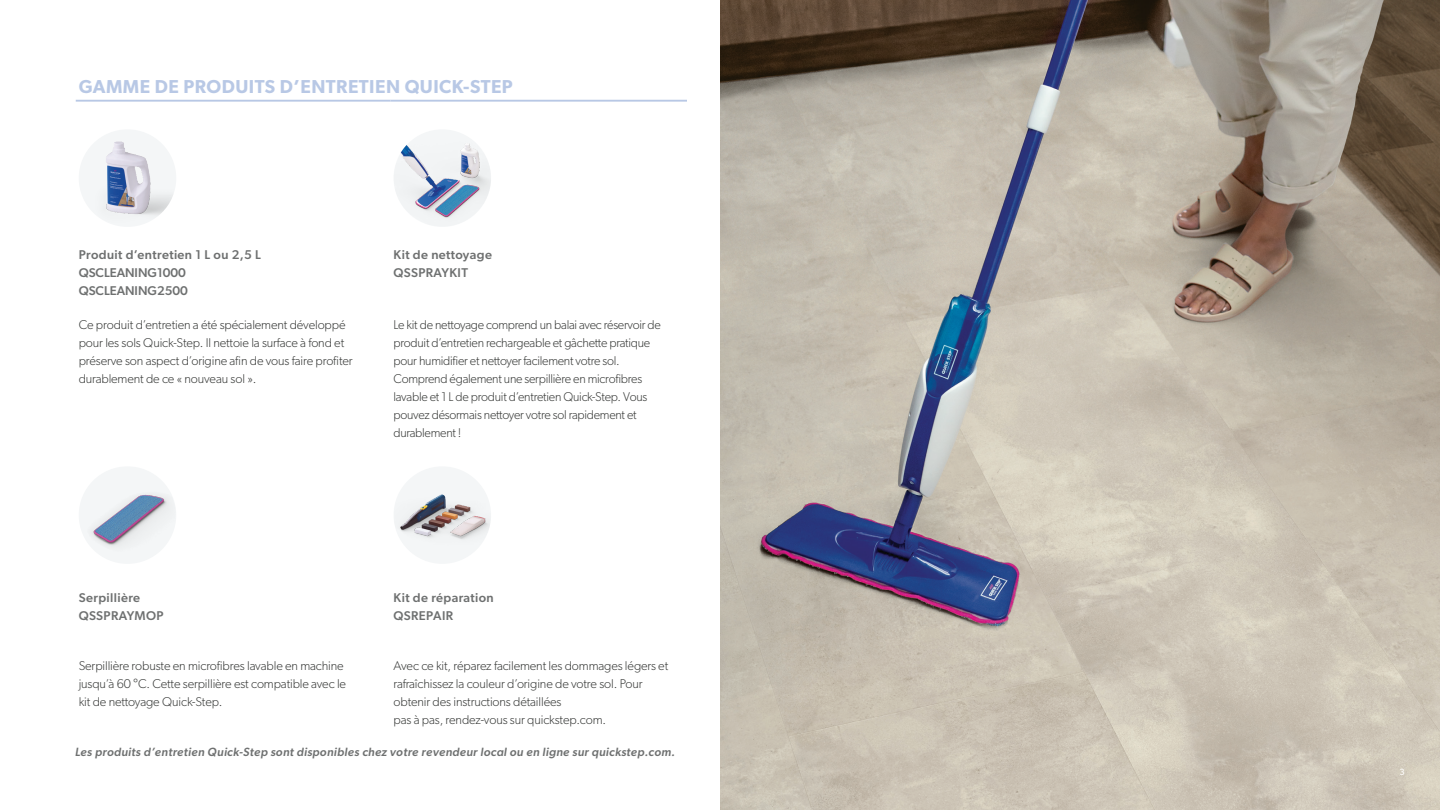
<style>
.page{position:relative;width:1440px;height:810px;background:#fff}
.page>*{position:absolute;margin:0;border:0;box-sizing:border-box;transform-origin:0 0}
.t1{font:600 18.75px "Gibson";letter-spacing:.025em;color:#b8c8e5}
.t2{font:300 12.75px/18px "Gibson";letter-spacing:-.01em;color:#373937}
.t3{font:500 12.75px/18px "Gibson";letter-spacing:.03em;color:#6e7070}
.t4{font:500 12.75px/18px "Gibson";color:#6e7070}
.t5{font:italic 500 12px "Gibson";letter-spacing:.03em;color:#6e7070}
.t6{font:9px "Gibson";color:#fff}
</style>
<div class="page">
<img style="left:720px;top:0;width:720px;height:810px">
<hr style="left:76px;top:100px;width:315px;height:2px;background:#b8c8e5">
<hr style="left:391px;top:100px;width:296px;height:2px;background:#b8c8e5">
<img style="left:79px;top:129px;width:97px;height:98px;border-radius:49px">
<img style="left:394px;top:129px;width:97px;height:98px;border-radius:49px">
<img style="left:79px;top:466px;width:97px;height:98px;border-radius:49px">
<img style="left:394px;top:466px;width:97px;height:98px;border-radius:49px">
<h1 class="t1" style="left:79px;top:75px;width:436px">GAMME DE PRODUITS D’ENTRETIEN QUICK-STEP</h1>
<p class="t4" style="left:79px;top:245px;width:184px">Produit d’entretien 1 L ou 2,5 L<br>QSCLEANING1000<br>QSCLEANING2500</p>
<p class="t3" style="left:394px;top:245px;width:100px">Kit de nettoyage<br>QSSPRAYKIT</p>
<p class="t2" style="left:79px;top:315px;width:275px">Ce produit d’entretien a été spécialement développé pour les sols Quick-Step. Il nettoie la surface à fond et préserve son aspect d’origine afin de vous faire profiter durablement de ce « nouveau sol ».</p>
<p class="t2" style="left:394px;top:315px;width:269px">Le kit de nettoyage comprend un balai avec réservoir de produit d’entretien rechargeable et gâchette pratique pour humidifier et nettoyer facilement votre sol.<br>Comprend également une serpillière en microfibres lavable et 1 L de produit d’entretien Quick-Step. Vous pouvez désormais nettoyer votre sol rapidement et durablement !</p>
<p class="t3" style="left:79px;top:589px;width:86px">Serpillière<br>QSSPRAYMOP</p>
<p class="t3" style="left:394px;top:589px;width:102px">Kit de réparation<br>QSREPAIR</p>
<p class="t2" style="left:79px;top:656px;width:269px">Serpillière robuste en microfibres lavable en machine jusqu’à 60 °C. Cette serpillière est compatible avec le kit de nettoyage Quick-Step.</p>
<p class="t2" style="left:394px;top:656px;width:276px">Avec ce kit, réparez facilement les dommages légers et rafraîchissez la couleur d’origine de votre sol. Pour obtenir des instructions détaillées<br>pas à pas, rendez-vous sur quickstep.com.</p>
<p class="t5" style="left:75px;top:744px;width:602px">Les produits d’entretien Quick-Step sont disponibles chez votre revendeur local ou en ligne sur quickstep.com.</p>
<p class="t6" style="left:1399px;top:766px;width:7px">3</p>
</div>
